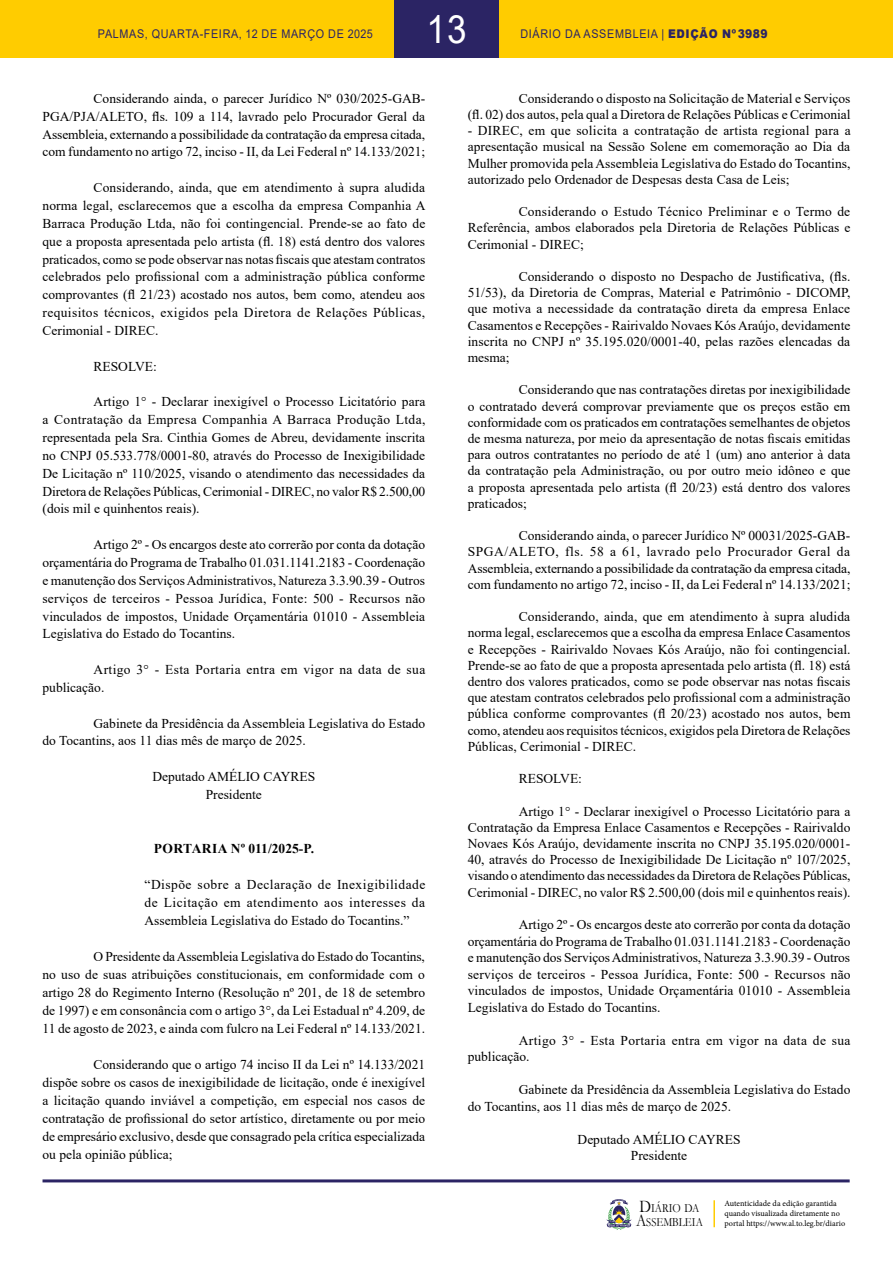
<style>
.page{position:relative;width:893px;height:1263px;background:#fff}
.page>*{position:absolute;margin:0;border:0;box-sizing:border-box;transform-origin:0 0}
.t1{font:39px "Arial";color:#fff;scale:.9 1}
.t2{font:13.5px/16.2px "Times New Roman";color:#000;text-align:justify}
.t3{font:13.5px/17.9px "Times New Roman";letter-spacing:.03em;color:#000}
.t4{font:700 13.5px "Times New Roman";color:#000}
.t5{font:12.45px/14px "Garamond";color:#000;scale:.85 1}
.t6{font:12px "Arial";letter-spacing:.065em;color:#2b2464;scale:.9 1}
.t7{font:8.25px/9.9px "Minion Pro";color:#000}
.s1{font-weight:900}
.s2{font-size:17.85px}
</style>
<div class="page">
<div style="left:0;top:0;width:893px;height:58px;background:#fc0"></div>
<hr style="left:43px;top:1179px;width:807px;height:3px;background:#2b2464">
<svg style="left:606px;top:1199px;width:26px;height:31px"></svg>
<div style="left:394px;top:0;width:105px;height:58px;background:#2b2464"></div>
<hr style="left:713px;top:1200px;width:2px;height:27px;background:#fc0">
<h1 class="t1" style="left:426px;top:2px;width:46px">13</h1>
<p class="t6" style="left:98px;top:25px;width:307px">PALMAS, QUARTA-FEIRA, 12 DE MARÇO DE 2025</p>
<p class="t6" style="left:520px;top:25px;width:276px">DIÁRIO DA ASSEMBLEIA | <span class="s1">EDIÇÃO Nº3989</span></p>
<p class="t2" style="left:43px;top:89px;width:384px;line-height:17.9px;text-indent:51px">Considerando ainda, o parecer Jurídico Nº 030/2025-GAB-PGA/PJA/ALETO, fls. 109 a 114, lavrado pelo Procurador Geral da Assembleia, externando a possibilidade da contratação da empresa citada, com fundamento no artigo 72, inciso - II, da Lei Federal nº 14.133/2021;</p>
<p class="t2" style="left:43px;top:178px;width:385px;line-height:17.9px;text-indent:51px">Considerando, ainda, que em atendimento à supra aludida norma legal, esclarecemos que a escolha da empresa Companhia A Barraca Produção Ltda, não foi contingencial. Prende-se ao fato de que a proposta apresentada pelo artista (fl. 18) está dentro dos valores praticados, como se pode observar nas notas fiscais que atestam contratos celebrados pelo profissional com a administração pública conforme comprovantes (fl 21/23) acostado nos autos, bem como, atendeu aos requisitos técnicos, exigidos pela Diretora de Relações Públicas, Cerimonial - DIREC.</p>
<p class="t2" style="left:94px;top:358px;width:65px">RESOLVE:</p>
<p class="t2" style="left:43px;top:392px;width:384px;line-height:17.9px;text-indent:51px">Artigo 1° - Declarar inexigível o Processo Licitatório para a Contratação da Empresa Companhia A Barraca Produção Ltda, representada pela Sra. Cinthia Gomes de Abreu, devidamente inscrita no CNPJ 05.533.778/0001-80, através do Processo de Inexigibilidade De Licitação nº 110/2025, visando o atendimento das necessidades da Diretora de Relações Públicas, Cerimonial - DIREC, no valor R$ 2.500,00 (dois mil e quinhentos reais).</p>
<p class="t2" style="left:43px;top:535px;width:384px;line-height:17.9px;text-indent:51px">Artigo 2º - Os encargos deste ato correrão por conta da dotação orçamentária do Programa de Trabalho 01.031.1141.2183 - Coordenação e manutenção dos Serviços Administrativos, Natureza 3.3.90.39 - Outros serviços de terceiros - Pessoa Jurídica, Fonte: 500 - Recursos não vinculados de impostos, Unidade Orçamentária 01010 - Assembleia Legislativa do Estado do Tocantins.</p>
<p class="t3" style="left:43px;top:660px;width:384px;text-indent:51px">Artigo 3° - Esta Portaria entra em vigor na data de sua publicação.</p>
<p class="t2" style="left:43px;top:714px;width:384px;line-height:17.9px;text-indent:51px">Gabinete da Presidência da Assembleia Legislativa do Estado do Tocantins, aos 11 dias mês de março de 2025.</p>
<p class="t2" style="left:152px;top:767px;width:165px;line-height:17.9px;text-align:center">Deputado AMÉLIO CAYRES<br>Presidente</p>
<p class="t4" style="left:154px;top:838px;width:162px">PORTARIA Nº 011/2025-P.</p>
<p class="t2" style="left:145px;top:875px;width:282px;line-height:18px">“Dispõe sobre a Declaração de Inexigibilidade de Licitação em atendimento aos interesses da Assembleia Legislativa do Estado do Tocantins.”</p>
<p class="t2" style="left:42px;top:947px;width:384px;line-height:18px;text-indent:51px">O Presidente da Assembleia Legislativa do Estado do Tocantins, no uso de suas atribuições constitucionais, em conformidade com o artigo 28 do Regimento Interno (Resolução nº 201, de 18 de setembro de 1997) e em consonância com o artigo 3°, da Lei Estadual nº 4.209, de 11 de agosto de 2023, e ainda com fulcro na Lei Federal nº 14.133/2021.</p>
<p class="t2" style="left:42px;top:1055px;width:384px;line-height:18px;text-indent:51px">Considerando que o artigo 74 inciso II da Lei nº 14.133/2021 dispõe sobre os casos de inexigibilidade de licitação, onde é inexigível a licitação quando inviável a competição, em especial nos casos de contratação de profissional do setor artístico, diretamente ou por meio de empresário exclusivo, desde que consagrado pela crítica especializada ou pela opinião pública;</p>
<p class="t2" style="left:468px;top:90px;width:384px;text-align:right">Considerando o disposto na Solicitação de Material e Serviços<br>(fl. 02) dos autos, pela qual a Diretora de Relações Públicas e Cerimonial</p>
<p class="t2" style="left:468px;top:122px;width:384px">- DIREC, em que solicita a contratação de artista regional para a apresentação musical na Sessão Solene em comemoração ao Dia da Mulher promovida pela Assembleia Legislativa do Estado do Tocantins, autorizado pelo Ordenador de Despesas desta Casa de Leis;</p>
<p class="t2" style="left:468px;top:203px;width:384px;text-indent:51px">Considerando o Estudo Técnico Preliminar e o Termo de Referência, ambos elaborados pela Diretoria de Relações Públicas e Cerimonial - DIREC;</p>
<p class="t2" style="left:468px;top:268px;width:384px;text-indent:51px">Considerando o disposto no Despacho de Justificativa, (fls.<br>51/53), da Diretoria de Compras, Material e Patrimônio - DICOMP, que motiva a necessidade da contratação direta da empresa Enlace Casamentos e Recepções - Rairivaldo Novaes Kós Araújo, devidamente inscrita no CNPJ nº 35.195.020/0001-40, pelas razões elencadas da mesma;</p>
<p class="t2" style="left:468px;top:381px;width:384px;text-indent:51px">Considerando que nas contratações diretas por inexigibilidade o contratado deverá comprovar previamente que os preços estão em conformidade com os praticados em contratações semelhantes de objetos de mesma natureza, por meio da apresentação de notas fiscais emitidas para outros contratantes no período de até 1 (um) ano anterior à data da contratação pela Administração, ou por outro meio idôneo e que a proposta apresentada pelo artista (fl 20/23) está dentro dos valores praticados;</p>
<p class="t2" style="left:468px;top:527px;width:384px;text-indent:51px">Considerando ainda, o parecer Jurídico Nº 00031/2025-GAB-SPGA/ALETO, fls. 58 a 61, lavrado pelo Procurador Geral da Assembleia, externando a possibilidade da contratação da empresa citada, com fundamento no artigo 72, inciso - II, da Lei Federal nº 14.133/2021;</p>
<p class="t2" style="left:468px;top:608px;width:384px;text-indent:51px">Considerando, ainda, que em atendimento à supra aludida norma legal, esclarecemos que a escolha da empresa Enlace Casamentos e Recepções - Rairivaldo Novaes Kós Araújo, não foi contingencial.<br>Prende-se ao fato de que a proposta apresentada pelo artista (fl. 18) está dentro dos valores praticados, como se pode observar nas notas fiscais que atestam contratos celebrados pelo profissional com a administração pública conforme comprovantes (fl 20/23) acostado nos autos, bem como, atendeu aos requisitos técnicos, exigidos pela Diretora de Relações Públicas, Cerimonial - DIREC.</p>
<p class="t2" style="left:519px;top:770px;width:65px">RESOLVE:</p>
<p class="t2" style="left:468px;top:803px;width:384px;text-indent:51px">Artigo 1° - Declarar inexigível o Processo Licitatório para a Contratação da Empresa Enlace Casamentos e Recepções - Rairivaldo Novaes Kós Araújo, devidamente inscrita no CNPJ 35.195.020/0001- 40, através do Processo de Inexigibilidade De Licitação nº 107/2025, visando o atendimento das necessidades da Diretora de Relações Públicas, Cerimonial - DIREC, no valor R$ 2.500,00 (dois mil e quinhentos reais).</p>
<p class="t2" style="left:468px;top:916px;width:384px;text-indent:51px">Artigo 2º - Os encargos deste ato correrão por conta da dotação orçamentária do Programa de Trabalho 01.031.1141.2183 - Coordenação e manutenção dos Serviços Administrativos, Natureza 3.3.90.39 - Outros serviços de terceiros - Pessoa Jurídica, Fonte: 500 - Recursos não vinculados de impostos, Unidade Orçamentária 01010 - Assembleia Legislativa do Estado do Tocantins.</p>
<p class="t3" style="left:468px;top:1032px;width:384px;line-height:16.5px;text-indent:51px">Artigo 3° - Esta Portaria entra em vigor na data de sua publicação.</p>
<p class="t2" style="left:468px;top:1081px;width:384px;text-indent:51px">Gabinete da Presidência da Assembleia Legislativa do Estado do Tocantins, aos 11 dias mês de março de 2025.</p>
<p class="t2" style="left:578px;top:1131px;width:165px;text-align:center">Deputado AMÉLIO CAYRES<br>Presidente</p>
<p class="t5" style="left:636px;top:1201px;width:80px"><span class="s2">D</span>IÁRIO DA<br><span class="s2">A</span>SSEMBLEIA</p>
<p class="t7" style="left:724px;top:1199px;width:122px">Autenticidade da edição garantida quando visualizada diretamente no portal https://www.al.to.leg.br/diario</p>
</div>
